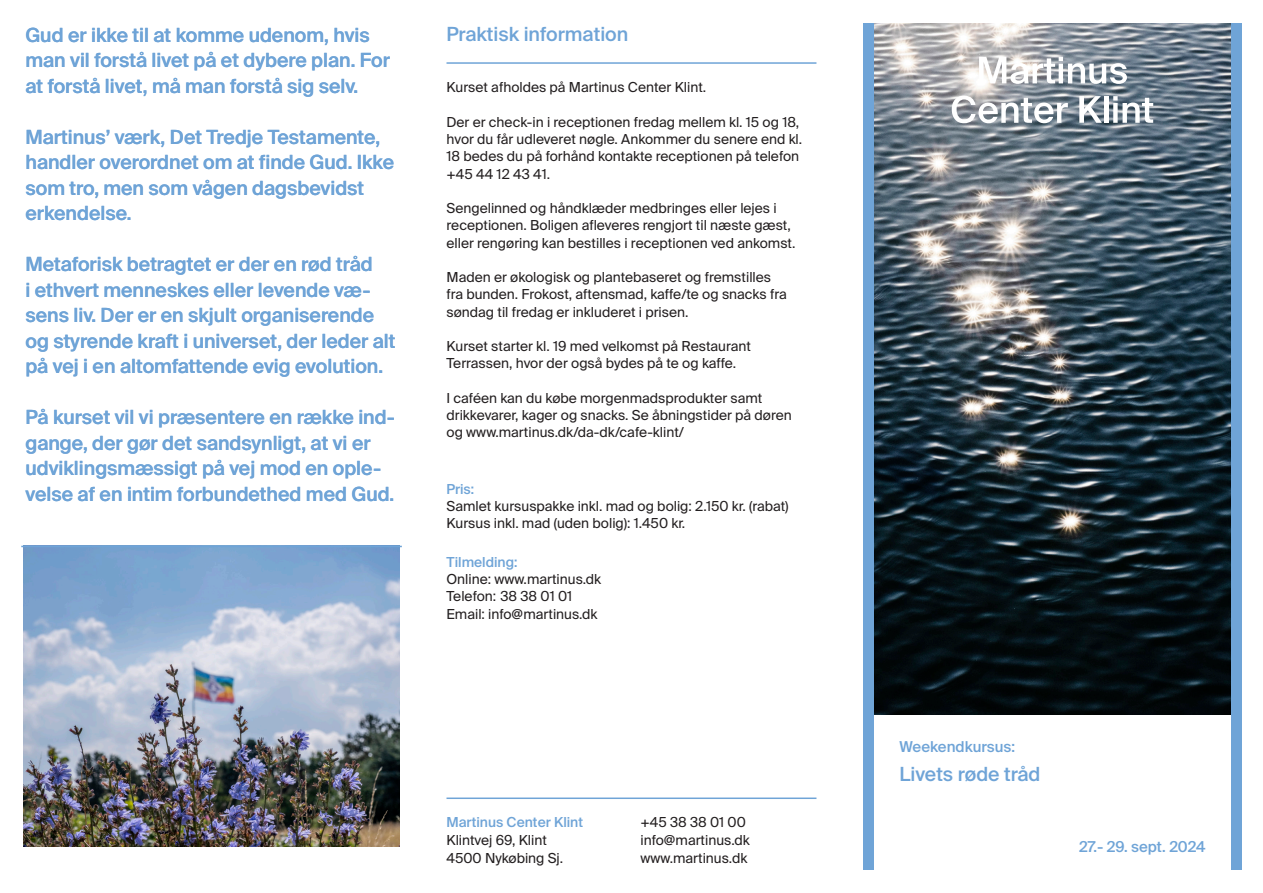
<style>
.page{position:relative;width:1263px;height:893px;background:#fff}
.page>*{position:absolute;margin:0;border:0;box-sizing:border-box;transform-origin:0 0}
.Stor_introtekst{font:500 19.5px/25.5px "Suisse Intl";color:#6fa4d7}
.Forside_titel{font:500 19.5px "Suisse Intl";color:#6fa4d7}
.Forside_dato{font:500 15px "Suisse Intl";color:#6fa4d7}
.Forside_kursus{font:500 15px "Suisse Intl";color:#6fa4d7}
.Brødtekst{font:13.8px/17.2px "Suisse Intl";color:#231f20}
.t1{font:500 13.8px "Suisse Intl";color:#6fa4d7}
</style>
<div class="page">
<img style="left:23px;top:547px;width:377px;height:299px">
<hr style="left:446px;top:62px;width:370px;height:2px;background:#6fa4d7">
<hr style="left:446px;top:797px;width:370px;height:2px;background:#6fa4d7">
<img style="left:874px;top:23px;width:357px;height:691px">
<svg style="left:979px;top:57px;width:148px;height:27px"></svg>
<svg style="left:952px;top:96px;width:116px;height:27px"></svg>
<svg style="left:1079px;top:96px;width:23px;height:27px"></svg>
<hr style="left:1104px;top:96px;width:4px;height:27px;background:#fff">
<svg style="left:1113px;top:96px;width:40px;height:27px"></svg>
<div style="left:863px;top:23px;width:11px;height:847px;background:#6fa4d7"></div>
<div style="left:1231px;top:23px;width:11px;height:847px;background:#6fa4d7"></div>
<hr style="left:21px;top:546px;width:381px;height:1px;background:#6fa4d7">
<p class="Stor_introtekst" style="left:26px;top:22px;width:366px">Gud er ikke til at komme udenom, hvis man vil forstå livet på et dybere plan. For at forstå livet, må man forstå sig selv.</p>
<p class="Stor_introtekst" style="left:26px;top:124px;width:370px">Martinus’ værk, Det Tredje Testamente, handler overordnet om at finde Gud. Ikke som tro, men som vågen dagsbevidst erkendelse.</p>
<p class="Stor_introtekst" style="left:26px;top:252px;width:371px">Metaforisk betragtet er der en rød tråd<br>i ethvert menneskes eller levende væ&shy;sens liv. Der er en skjult organiserende og styrende kraft i universet, der leder alt på vej i en altomfattende evig evolution.</p>
<p class="Stor_introtekst" style="left:26px;top:405px;width:371px">På kurset vil vi præsentere en række ind&shy;gange, der gør det sandsynligt, at vi er udviklingsmæssigt på vej mod en ople&shy;velse af en intim forbundethed med Gud.</p>
<p class="Stor_introtekst" style="left:446px;top:21px;width:183px">Praktisk information</p>
<p class="Brødtekst" style="left:446px;top:79px;width:261px">Kurset afholdes på Martinus Center Klint.</p>
<p class="Brødtekst" style="left:446px;top:113px;width:357px">Der er check-in i receptionen fredag mellem kl. 15 og 18, hvor du får udleveret nøgle. Ankommer du senere end kl.<br>18 bedes du på forhånd kontakte receptionen på telefon +45 44 12 43 41.</p>
<p class="Brødtekst" style="left:446px;top:200px;width:350px">Sengelinned og håndklæder medbringes eller lejes i receptionen. Boligen afleveres rengjort til næste gæst, eller rengøring kan bestilles i receptionen ved ankomst.</p>
<p class="Brødtekst" style="left:446px;top:269px;width:342px">Maden er økologisk og plantebaseret og fremstilles fra bunden. Frokost, aftensmad, kaffe/te og snacks fra søndag til fredag er inkluderet i prisen.</p>
<p class="Brødtekst" style="left:446px;top:338px;width:306px">Kurset starter kl. 19 med velkomst på Restaurant</p>
<p class="Brødtekst" style="left:446px;top:355px;width:291px">Terrassen, hvor der også bydes på te og kaffe.</p>
<p class="Brødtekst" style="left:446px;top:389px;width:347px">I caféen kan du købe morgenmadsprodukter samt drikkevarer, kager og snacks. Se åbningstider på døren</p>
<p class="Brødtekst" style="left:446px;top:424px;width:239px">og www.martinus.dk/da-dk/cafe-klint/</p>
<p class="t1" style="left:446px;top:481px;width:29px">Pris:</p>
<p class="Brødtekst" style="left:446px;top:497px;width:344px">Samlet kursuspakke inkl. mad og bolig: 2.150 kr. (rabat)</p>
<p class="Brødtekst" style="left:446px;top:515px;width:240px">Kursus inkl. mad (uden bolig): 1.450 kr.</p>
<p class="t1" style="left:446px;top:554px;width:72px">Tilmelding:</p>
<p class="Brødtekst" style="left:446px;top:571px;width:156px">Online: www.martinus.dk</p>
<p class="Brødtekst" style="left:446px;top:588px;width:127px">Telefon: 38 38 01 01</p>
<p class="Brødtekst" style="left:446px;top:605px;width:153px">Email: info@martinus.dk</p>
<p class="t1" style="left:446px;top:814px;width:138px">Martinus Center Klint</p>
<p class="Brødtekst" style="left:446px;top:831px;width:102px">Klintvej 69, Klint</p>
<p class="Brødtekst" style="left:446px;top:849px;width:118px">4500 Nykøbing Sj.</p>
<p class="Brødtekst" style="left:640px;top:813px;width:111px;line-height:18px">+45 38 38 01 00 info@martinus.dk</p>
<p class="Brødtekst" style="left:640px;top:849px;width:108px">www.martinus.dk</p>
<p class="Forside_kursus" style="left:899px;top:738px;width:117px">Weekendkursus:</p>
<p class="Forside_titel" style="left:899px;top:762px;width:143px">Livets røde tråd</p>
<p class="Forside_dato" style="left:1079px;top:838px;width:128px">27.- 29. sept. 2024</p>
</div>
